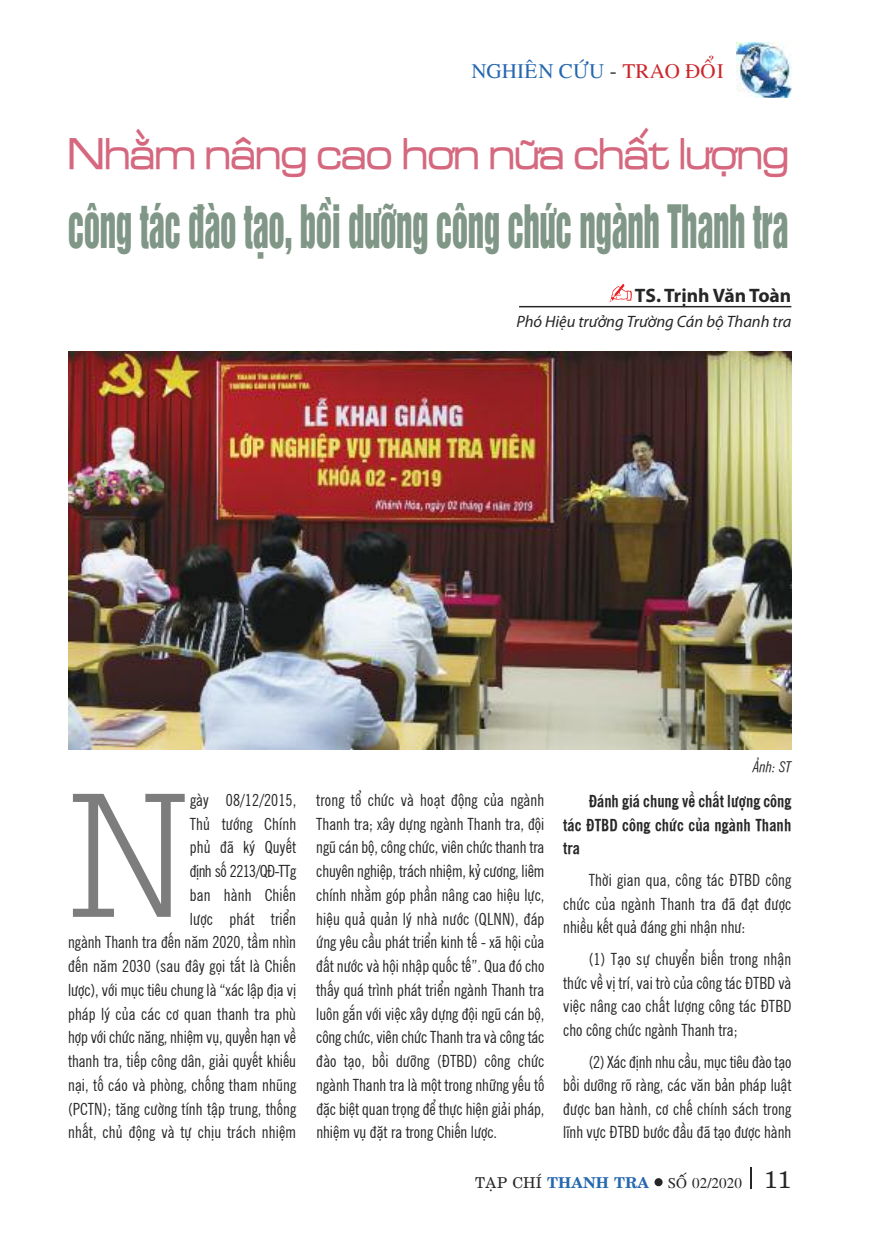
<style>
.page{position:relative;width:885px;height:1238px;background:#fff}
.page>*{position:absolute;margin:0;border:0;box-sizing:border-box;transform-origin:0 0}
.t1{font:300 172.35px "UVF Typo Slabserif";color:#7d7d7d}
.t2{font:54.6px "UTM Helvet Ins";letter-spacing:-.015em;color:#809686;scale:.6 1}
.t3{font:46.05px "UTM Mobifone KT";color:#d5687e;scale:.83 1}
.t4{font:21px "VNI Times";color:#2567b0}
.t5{font:700 19.5px "Myriad Pro";color:#272627}
.t6{font:16.5px/23.7px "UVN Tin Tuc Hep";letter-spacing:.005em;color:#272627;text-align:justify}
.t7{font:700 16.5px/23.5px "UVN Tin Tuc Hep";letter-spacing:.005em;color:#272627;text-align:justify}
.t8{font:italic 16.5px "Myriad Pro";color:#272627}
.t9{font:15px "VNI Times";color:#272627}
.t10{font:italic 15px "UVN Tin Tuc Hep";color:#272627}
.s1{color:#272627}
.s2{color:#cc262b}
.s3{font-family:"VNI Centur"}
.s4{font-family:"VNI Centur Bold";color:#2567b0}
.s5{font-family:"VNI Centur";font-size:24px}
</style>
<div class="page">
<img style="left:737px;top:43px;width:54px;height:55px">
<div style="left:654px;top:1178px;width:8px;height:8px;background:#272627;border-radius:50%"></div>
<svg style="left:750px;top:1167px;width:1px;height:21px"></svg>
<img style="left:68px;top:351px;width:723px;height:398px">
<svg style="left:609px;top:284px;width:22px;height:18px"></svg>
<hr style="left:519px;top:306px;width:272px;height:1px;background:#272627">
<p class="t4" style="left:471px;top:56px;width:258px">NGHIEÂN CÖÙU <span class="s1">-</span> <span class="s2">TRAO ÑOÅI</span></p>
<h3 class="t3" style="left:68px;top:121px;width:870px">Nhằm nâng cao hơn nữa chất lượng</h3>
<h2 class="t2" style="left:68px;top:182px;width:1202px">công tác đào tạo, bồi dưỡng công chức ngành Thanh tra</h2>
<p class="t5" style="left:635px;top:288px;width:158px">TS. Trịnh Văn Toàn</p>
<p class="t8" style="left:516px;top:315px;width:276px">Phó Hiệu trưởng Trường Cán bộ Thanh tra</p>
<p class="t10" style="left:752px;top:754px;width:40px">Ảnh: ST</p>
<p class="t6" style="left:68px;top:786px;width:230px;text-align:right">gày 08/12/2015,<br>Thủ tướng Chính<br>phủ đã ký Quyết<br>định số 2213/QĐ-TTg<br>ban hành Chiến<br>lược phát triển<br>ngành Thanh tra đến năm 2020, tầm nhìn đến năm 2030 (sau đây gọi tắt là Chiến lược), với mục tiêu chung là “xác lập địa vị pháp lý của các cơ quan thanh tra phù hợp với chức năng, nhiệm vụ, quyền hạn về thanh tra, tiếp công dân, giải quyết khiếu nại, tố cáo và phòng, chống tham nhũng (PCTN); tăng cường tính tập trung, thống nhất, chủ động và tự chịu trách nhiệm</p>
<p class="t6" style="left:316px;top:786px;width:229px">trong tổ chức và hoạt động của ngành Thanh tra; xây dựng ngành Thanh tra, đội ngũ cán bộ, công chức, viên chức thanh tra chuyên nghiệp, trách nhiệm, kỷ cương, liêm chính nhằm góp phần nâng cao hiệu lực, hiệu quả quản lý nhà nước (QLNN), đáp ứng yêu cầu phát triển kinh tế - xã hội của đất nước và hội nhập quốc tế”. Qua đó cho thấy quá trình phát triển ngành Thanh tra luôn gắn với việc xây dựng đội ngũ cán bộ, công chức, viên chức Thanh tra và công tác đào tạo, bồi dưỡng (ĐTBD) công chức ngành Thanh tra là một trong những yếu tố đặc biệt quan trọng để thực hiện giải pháp, nhiệm vụ đặt ra trong Chiến lược.</p>
<p class="t7" style="left:563px;top:788px;width:229px;text-indent:26px">Đánh giá chung về chất lượng công tác ĐTBD công chức của ngành Thanh tra</p>
<h1 class="t1" style="left:68px;top:758px;width:123px">N</h1>
<p class="t6" style="left:563px;top:867px;width:229px;text-indent:26px">Thời gian qua, công tác ĐTBD công chức của ngành Thanh tra đã đạt được nhiều kết quả đáng ghi nhận như:</p>
<p class="t6" style="left:563px;top:946px;width:229px;text-indent:26px">(1) Tạo sự chuyển biến trong nhận thức về vị trí, vai trò của công tác ĐTBD và việc nâng cao chất lượng công tác ĐTBD cho công chức ngành Thanh tra;</p>
<p class="t6" style="left:563px;top:1048px;width:229px;text-indent:26px">(2) Xác định nhu cầu, mục tiêu đào tạo bồi dưỡng rõ ràng, các văn bản pháp luật được ban hành, cơ chế chính sách trong lĩnh vực ĐTBD bước đầu đã tạo được hành</p>
<p class="t9" style="left:475px;top:1172px;width:317px"><span class="s3">TAÏP CHÍ</span> <span class="s4">THANH TRA</span> SOÁÂ02/2020 <span class="s5">11</span></p>
</div>
